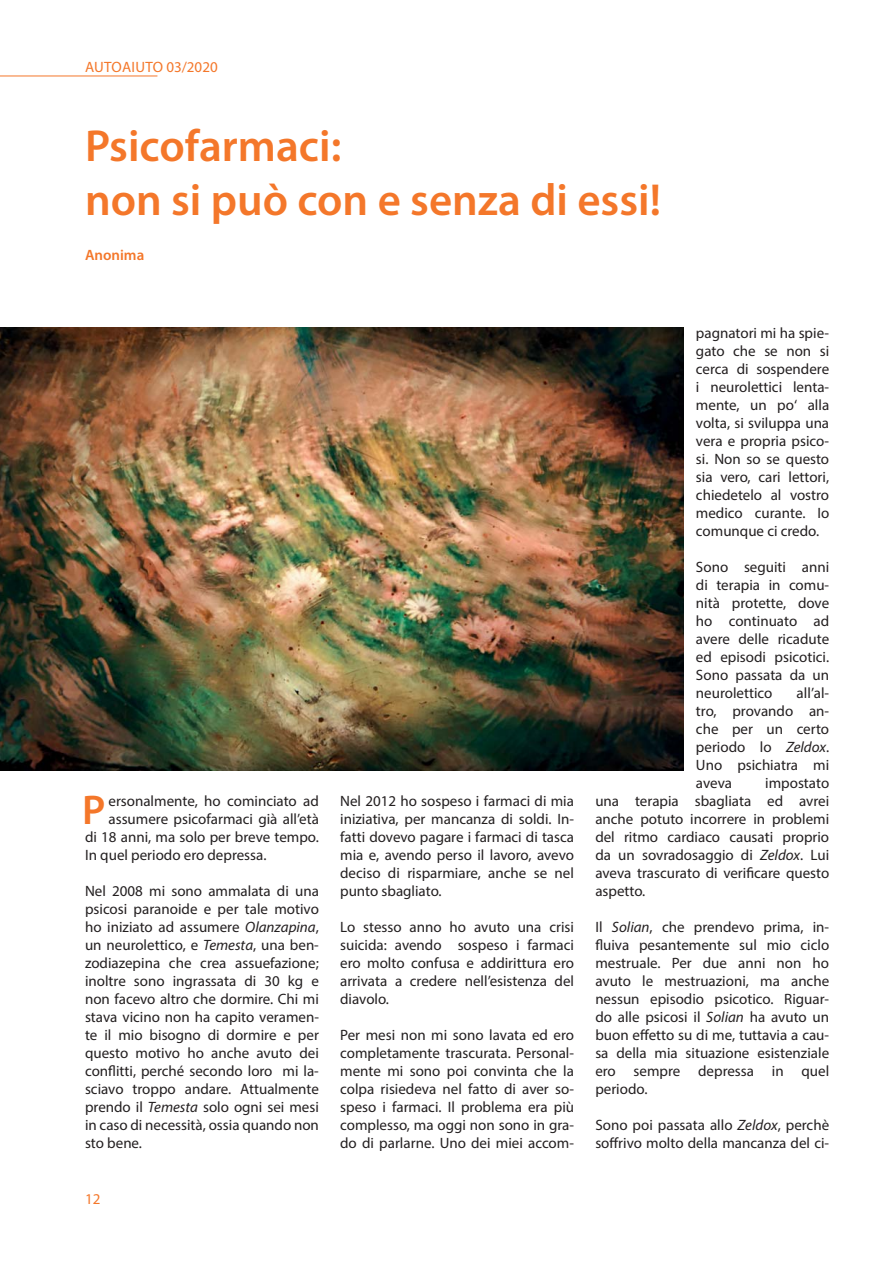
<style>
.page{position:relative;width:893px;height:1263px;background:#fff}
.page>*{position:absolute;margin:0;border:0;box-sizing:border-box;transform-origin:0 0}
.t1{font:600 45px/54px "Myriad Pro";color:#f4772a}
.t2{font:600 41.7px "Myriad Pro";color:#f4772a}
.t3{font:15px/18px "Myriad Pro";color:#231f20;text-align:justify}
.t4{font:15px "Myriad Pro";color:#f4772a}
.t5{font:600 15px "Myriad Pro";color:#f4772a}
.s1{font-style:italic}
</style>
<div class="page">
<hr style="left:0;top:76px;width:157px;height:1px;background:#f4772a">
<img style="left:0;top:328px;width:683px;height:442px">
<p class="t4" style="left:85px;top:61px;width:134px">AUTOAIUTO 03/2020</p>
<h1 class="t1" style="left:85px;top:124px;width:577px">Psicofarmaci:<br>non si può con e senza di essi!</h1>
<p class="t5" style="left:85px;top:250px;width:61px">Anonima</p>
<h2 class="t2" style="left:82px;top:795px;width:25px">P</h2>
<p class="t3" style="left:109px;top:794px;width:212px">ersonalmente, ho cominciato ad</p>
<p class="t3" style="left:109px;top:812px;width:212px">assumere psicofarmaci già all’età</p>
<p class="t3" style="left:85px;top:830px;width:235px">di 18 anni, ma solo per breve tempo.</p>
<p class="t3" style="left:85px;top:848px;width:183px">In quel periodo ero depressa.</p>
<p class="t3" style="left:85px;top:884px;width:235px">Nel 2008 mi sono ammalata di una psicosi paranoide e per tale motivo ho iniziato ad assumere <span class="s1">Olanzapina</span>, un neurolettico, e <span class="s1">Temesta</span>, una ben&shy;zodiazepina che crea assuefazione; inoltre sono ingrassata di 30 kg e non facevo altro che dormire. Chi mi stava vicino non ha capito veramen&shy;te il mio bisogno di dormire e per questo motivo ho anche avuto dei conflitti, perché secondo loro mi la&shy;sciavo troppo andare. Attualmente prendo il <span class="s1">Temesta</span> solo ogni sei mesi in caso di necessità, ossia quando non sto bene.</p>
<p class="t4" style="left:85px;top:1193px;width:17px">12</p>
<p class="t3" style="left:340px;top:794px;width:235px">Nel 2012 ho sospeso i farmaci di mia iniziativa, per mancanza di soldi. In&shy;fatti dovevo pagare i farmaci di tasca mia e, avendo perso il lavoro, avevo deciso di risparmiare, anche se nel punto sbagliato.</p>
<p class="t3" style="left:340px;top:920px;width:235px">Lo stesso anno ho avuto una crisi suicida: avendo sospeso i farmaci ero molto confusa e addirittura ero arrivata a credere nell’esistenza del diavolo.</p>
<p class="t3" style="left:340px;top:1028px;width:235px">Per mesi non mi sono lavata ed ero completamente trascurata. Personal&shy;mente mi sono poi convinta che la colpa risiedeva nel fatto di aver so&shy;speso i farmaci. Il problema era più complesso, ma oggi non sono in gra&shy;do di parlarne. Uno dei miei accom-</p>
<p class="t3" style="left:696px;top:326px;width:135px">pagnatori mi ha spie&shy;gato che se non si cerca di sospendere i neurolettici lenta&shy;mente, un po‘ alla volta, si sviluppa una vera e propria psico&shy;si. Non so se questo sia vero, cari lettori, chiedetelo al vostro medico curante. Io comunque ci credo.</p>
<p class="t3" style="left:696px;top:560px;width:135px">Sono seguiti anni di terapia in comu&shy;nità protette, dove ho continuato ad avere delle ricadute ed episodi psicotici.<br>Sono passata da un neurolettico</p>
<p class="t3" style="left:696px;top:686px;width:135px;text-indent:101px">all’al&shy;tro, provando an&shy;che per un certo periodo lo <span class="s1">Zeldox</span>.<br>Uno psichiatra mi aveva</p>
<p class="t3" style="left:595px;top:776px;width:235px;text-indent:170px">impostato una terapia sbagliata ed avrei anche potuto incorrere in problemi del ritmo cardiaco causati proprio da un sovradosaggio di <span class="s1">Zeldox</span>. Lui aveva trascurato di verificare questo aspetto.</p>
<p class="t3" style="left:595px;top:920px;width:235px">Il <span class="s1">Solian</span>, che prendevo prima, in&shy;fluiva pesantemente sul mio ciclo mestruale. Per due anni non ho avuto le mestruazioni, ma anche nessun episodio psicotico. Riguar&shy;do alle psicosi il <span class="s1">Solian</span> ha avuto un buon effetto su di me, tuttavia a cau&shy;sa della mia situazione esistenziale ero sempre depressa in quel periodo.</p>
<p class="t3" style="left:595px;top:1118px;width:235px">Sono poi passata allo <span class="s1">Zeldox</span>, perchè soffrivo molto della mancanza del ci-</p>
</div>
